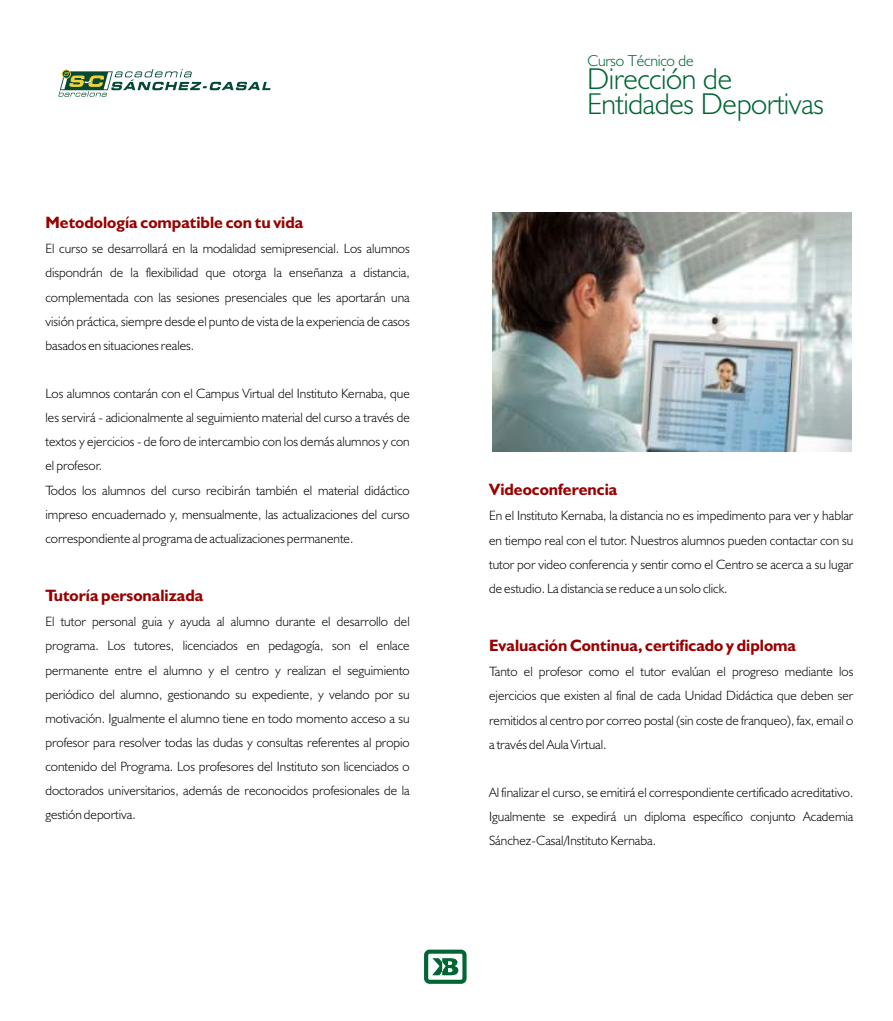
<style>
.page{position:relative;width:893px;height:1021px;background:#fff}
.page>*{position:absolute;margin:0;border:0;box-sizing:border-box;transform-origin:0 0}
.t1{font:300 30.15px/25.2px "Humanist 521 BT";letter-spacing:-.015em;color:#063}
.t2{font:700 16.5px "Humanist 521 BT";color:#900}
.t3{font:300 15.9px "Humanist 521 BT";letter-spacing:-.015em;color:#063}
.t4{font:300 13.5px/24.2px "Humanist 521 BT";color:#000;text-align:justify}
</style>
<div class="page">
<img style="left:492px;top:213px;width:360px;height:238px">
<svg style="left:424px;top:949px;width:43px;height:34px"></svg>
<svg style="left:58px;top:69px;width:213px;height:28px"></svg>
<p class="t2" style="left:46px;top:215px;width:259px">Metodología compatible con tu vida</p>
<p class="t4" style="left:45px;top:238px;width:366px">El curso se desarrollará en la modalidad semipresencial. Los alumnos dispondrán de la flexibilidad que otorga la enseñanza a distancia, complementada con las sesiones presenciales que les aportarán una visión práctica, siempre desde el punto de vista de la experiencia de casos basados en situaciones reales.</p>
<p class="t4" style="left:45px;top:382px;width:366px;text-align:left">Los alumnos contarán con el Campus Virtual del Instituto Kernaba, que les servirá - adicionalmente al seguimiento material del curso a través de textos y ejercicios - de foro de intercambio con los demás alumnos y con el profesor.<br>Todos los alumnos del curso recibirán también el material didáctico impreso encuadernado y, mensualmente, las actualizaciones del curso</p>
<p class="t3" style="left:587px;top:54px;width:108px">Curso Técnico de</p>
<h1 class="t1" style="left:587px;top:69px;width:238px">Dirección de<br>Entidades Deportivas</h1>
<p class="t2" style="left:489px;top:482px;width:130px">Videoconferencia</p>
<p class="t4" style="left:489px;top:505px;width:366px">En el Instituto Kernaba, la distancia no es impedimento para ver y hablar</p>
<p class="t4" style="left:45px;top:527px;width:309px">correspondiente al programa de actualizaciones permanente.</p>
<p class="t4" style="left:489px;top:529px;width:366px">en tiempo real con el tutor. Nuestros alumnos pueden contactar con su tutor por video conferencia y sentir como el Centro se acerca a su lugar de estudio. La distancia se reduce a un solo click.</p>
<p class="t4" style="left:45px;top:610px;width:366px">El tutor personal guia y ayuda al alumno durante el desarrollo del programa. Los tutores, licenciados en pedagogía, son el enlace permanente entre el alumno y el centro y realizan el seguimiento</p>
<p class="t2" style="left:46px;top:588px;width:159px">Tutoría personalizada</p>
<p class="t2" style="left:489px;top:638px;width:308px">Evaluación Continua, certificado y diploma</p>
<p class="t4" style="left:489px;top:660px;width:366px">Tanto el profesor como el tutor evalúan el progreso mediante los</p>
<p class="t4" style="left:45px;top:683px;width:366px">periódico del alumno, gestionando su expediente, y velando por su</p>
<p class="t4" style="left:489px;top:684px;width:366px">ejercicios que existen al final de cada Unidad Didáctica que deben ser</p>
<p class="t4" style="left:45px;top:707px;width:366px">motivación. Igualmente el alumno tiene en todo momento acceso a su</p>
<p class="t4" style="left:489px;top:709px;width:366px">remitidos al centro por correo postal (sin coste de franqueo), fax, email o</p>
<p class="t4" style="left:45px;top:731px;width:366px">profesor para resolver todas las dudas y consultas referentes al propio</p>
<p class="t4" style="left:489px;top:733px;width:119px">a través del Aula Virtual.</p>
<p class="t4" style="left:45px;top:755px;width:366px">contenido del Programa. Los profesores del Instituto son licenciados o doctorados universitarios, además de reconocidos profesionales de la</p>
<p class="t4" style="left:489px;top:781px;width:366px">Al finalizar el curso, se emitirá el correspondiente certificado acreditativo.</p>
<p class="t4" style="left:45px;top:803px;width:92px">gestión deportiva.</p>
<p class="t4" style="left:489px;top:805px;width:366px">Igualmente se expedirá un diploma específico conjunto Academia<br>Sánchez-Casal/Instituto Kernaba.</p>
</div>
